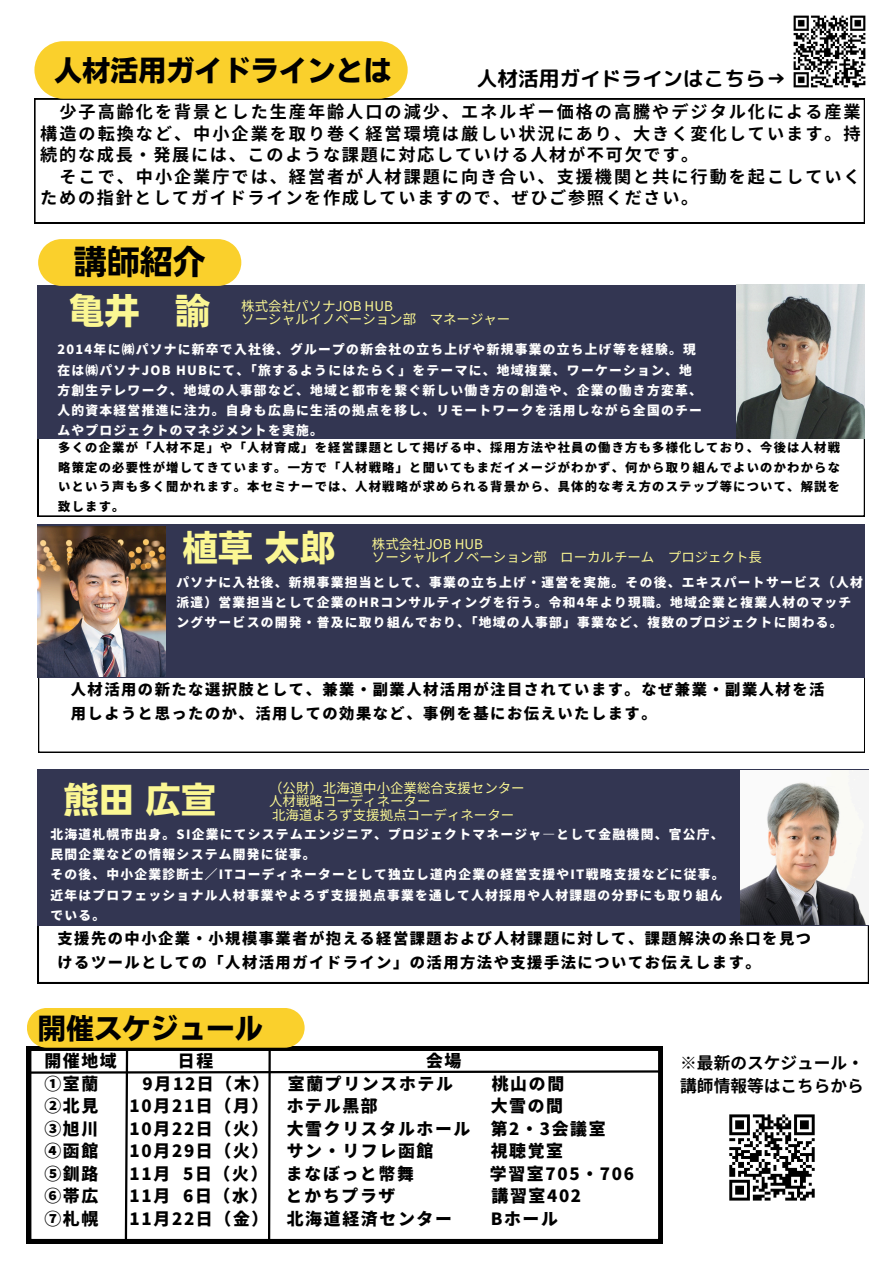
<style>
.page{position:relative;width:894px;height:1264px;background:#fff}
.page>*{position:absolute;margin:0;border:0;box-sizing:border-box;transform-origin:0 0}
.t1{font:35.4px "Nud Motoya Cedar Std W6";color:#fbf793}
.t2{font:35.25px "Nud Motoya Cedar Std W6";color:#fbf793}
.t3{font:33px "Nud Motoya Cedar Std W6";color:#000}
.t4{font:28.05px "Nud Motoya Cedar Std W6";color:#000}
.t5{font:20.7px "rounded mplus 1 p bold";color:#000}
.t6{font:700 17.1px "Noto Sans JP";letter-spacing:.115em;color:#000}
.t7{font:900 16.8px "Noto Sans JP";letter-spacing:.1em;color:#000}
.t8{font:700 16.65px/22.5px "Noto Sans JP";color:#000}
.t9{font:900 15.3px/23.7px "Noto Sans JP";letter-spacing:.1em;color:#000}
.t10{font:13.5px "Noto Sans JP";color:#fbf793}
.t11{font:900 12.75px/20.2px "Noto Sans JP";letter-spacing:.1em;color:#fff}
.t12{font:900 12.3px/19.4px "Noto Sans JP";letter-spacing:.1em;color:#000;text-align:justify}
</style>
<div class="page">
<svg style="left:34px;top:99px;width:830px;height:124px"></svg>
<img style="left:793px;top:15px;width:73px;height:73px">
<svg style="left:38px;top:925px;width:830px;height:58px"></svg>
<div style="left:38px;top:769px;width:830px;height:156px;background:#333652"></div>
<svg style="left:38px;top:678px;width:826px;height:74px"></svg>
<div style="left:38px;top:524px;width:826px;height:154px;background:#333652"></div>
<svg style="left:38px;top:438px;width:826px;height:78px"></svg>
<div style="left:38px;top:285px;width:826px;height:153px;background:#333652"></div>
<div style="left:34px;top:41px;width:373px;height:58px;background:#fad02c"></div>
<svg style="left:38px;top:239px;width:203px;height:47px;background:#f9d136"></svg>
<img style="left:729px;top:1114px;width:86px;height:87px">
<img style="left:38px;top:526px;width:128px;height:151px">
<img style="left:736px;top:285px;width:128px;height:153px">
<img style="left:740px;top:771px;width:128px;height:153px">
<svg style="left:26px;top:1008px;width:637px;height:236px"></svg>
<p class="t4" style="left:54px;top:57px;width:339px">人材活用ガイドラインとは</p>
<p class="t5" style="left:476px;top:64px;width:311px">人材活用ガイドラインはこちら→</p>
<h2 class="t6" style="left:59px;top:99px;width:802px">少子高齢化を背景とした生産年齢人口の減少、エネルギー価格の高騰やデジタル化による産業</h2>
<h2 class="t6" style="left:40px;top:120px;width:821px">構造の転換など、中小企業を取り巻く経営環境は厳しい状況にあり、大きく変化しています。持</h2>
<h2 class="t6" style="left:40px;top:141px;width:659px">続的な成長・発展には、このような課題に対応していける人材が不可欠です。</h2>
<h2 class="t6" style="left:59px;top:163px;width:802px">そこで、中小企業庁では、経営者が人材課題に向き合い、支援機関と共に行動を起こしていく</h2>
<h2 class="t6" style="left:40px;top:184px;width:659px">ための指針としてガイドラインを作成していますので、ぜひご参照ください。</h2>
<p class="t3" style="left:74px;top:245px;width:133px">講師紹介</p>
<p class="t1" style="left:69px;top:292px;width:143px">亀井 諭</p>
<p class="t10" style="left:241px;top:295px;width:153px">株式会社パソナJOB HUB</p>
<p class="t10" style="left:241px;top:309px;width:270px">ソーシャルイノベーション部 マネージャー</p>
<p class="t11" style="left:57px;top:339px;width:645px">2014年に㈱パソナに新卒で入社後、グループの新会社の立ち上げや新規事業の立ち上げ等を経験。現在は㈱パソナJOB HUBにて、「旅するようにはたらく」をテーマに、地域複業、ワーケーション、地方創生テレワーク、地域の人事部など、地域と都市を繋ぐ新しい働き方の創造や、企業の働き方変革、人的資本経営推進に注力。自身も広島に生活の拠点を移し、リモートワークを活用しながら全国のチームやプロジェクトのマネジメントを実施。</p>
<h6 class="t12" style="left:58px;top:437px;width:782px">多くの企業が「人材不足」や「人材育成」を経営課題として掲げる中、採用方法や社員の働き方も多様化しており、今後は人材戦略策定の必要性が増してきています。一方で「人材戦略」と聞いてもまだイメージがわかず、何から取り組んでよいのかわからないという声も多く聞かれます。本セミナーでは、人材戦略が求められる背景から、具体的な考え方のステップ等について、解説を致します。</h6>
<p class="t1" style="left:182px;top:530px;width:154px">植草太郎</p>
<p class="t10" style="left:372px;top:533px;width:113px">株式会社JOB HUB</p>
<p class="t10" style="left:372px;top:546px;width:390px">ソーシャルイノベーション部 ローカルチーム プロジェクト長</p>
<h5 class="t11" style="left:176px;top:571px;width:687px">パソナに入社後、新規事業担当として、事業の立ち上げ・運営を実施。その後、エキスパートサービス（人材派遣）営業担当として企業のHRコンサルティングを行う。令和4年より現職。地域企業と複業人材のマッチングサービスの開発・普及に取り組んでおり、「地域の人事部」事業など、複数のプロジェクトに関わる。</h5>
<p class="t9" style="left:71px;top:676px;width:754px">人材活用の新たな選択肢として、兼業・副業人材活用が注目されています。なぜ兼業・副業人材を活用しようと思ったのか、活用しての効果など、事例を基にお伝えいたします。</p>
<h1 class="t2" style="left:63px;top:782px;width:154px">熊田広宣</h1>
<p class="t10" style="left:269px;top:777px;width:257px">（公財）北海道中小企業総合支援センター</p>
<p class="t10" style="left:269px;top:790px;width:163px">人材戦略コーディネーター</p>
<h1 class="t10" style="left:272px;top:804px;width:243px">北海道よろず支援拠点コーディネーター</h1>
<p class="t11" style="left:50px;top:823px;width:674px">北海道札幌市出身。SI企業にてシステムエンジニア、プロジェクトマネージャ―として金融機関、官公庁、民間企業などの情報システム開発に従事。</p>
<p class="t11" style="left:50px;top:864px;width:675px">その後、中小企業診断士／ITコーディネーターとして独立し道内企業の経営支援やIT戦略支援などに従事。</p>
<p class="t11" style="left:50px;top:884px;width:673px">近年はプロフェッショナル人材事業やよろず支援拠点事業を通して人材採用や人材課題の分野にも取り組んでいる。</p>
<h6 class="t9" style="left:57px;top:925px;width:754px">支援先の中小企業・小規模事業者が抱える経営課題および人材課題に対して、課題解決の糸口を見つけるツールとしての「人材活用ガイドライン」の活用方法や支援手法についてお伝えします。</h6>
<p class="t4" style="left:38px;top:1013px;width:226px">開催スケジュール</p>
<p class="t7" style="left:44px;top:1047px;width:74px">開催地域</p>
<p class="t7" style="left:178px;top:1047px;width:37px">日程</p>
<p class="t7" style="left:426px;top:1047px;width:37px">会場</p>
<p class="t7" style="left:44px;top:1070px;width:55px">①室蘭</p>
<p class="t7" style="left:142px;top:1070px;width:312px">9月 12日（木） 室蘭プリンスホテル</p>
<p class="t7" style="left:491px;top:1070px;width:74px">桃山の間</p>
<p class="t7" style="left:44px;top:1092px;width:55px">②北見</p>
<p class="t7" style="left:130px;top:1092px;width:249px">10月 21日（月） ホテル黒部</p>
<p class="t7" style="left:490px;top:1092px;width:74px">大雪の間</p>
<p class="t7" style="left:44px;top:1115px;width:55px">③旭川</p>
<p class="t7" style="left:130px;top:1115px;width:477px">10月 22日（火） 大雪クリスタルホール 第2・3会議室</p>
<p class="t7" style="left:44px;top:1137px;width:55px">④函館</p>
<p class="t7" style="left:130px;top:1137px;width:305px">10月29日（火） サン・リフレ函館</p>
<p class="t7" style="left:490px;top:1137px;width:74px">視聴覚室</p>
<p class="t7" style="left:44px;top:1160px;width:55px">⑤釧路</p>
<p class="t7" style="left:130px;top:1160px;width:286px">11月 5日（火） まなぼっと幣舞</p>
<p class="t7" style="left:489px;top:1160px;width:146px">学習室705・706</p>
<p class="t7" style="left:44px;top:1182px;width:55px">⑥帯広</p>
<p class="t7" style="left:130px;top:1182px;width:267px">11月 6日（水） とかちプラザ</p>
<p class="t7" style="left:491px;top:1182px;width:91px">講習室402</p>
<p class="t7" style="left:44px;top:1205px;width:55px">⑦札幌</p>
<p class="t7" style="left:130px;top:1205px;width:324px">11月 22日（金） 北海道経済センター</p>
<p class="t7" style="left:490px;top:1205px;width:69px">Bホール</p>
<h1 class="t8" style="left:680px;top:1050px;width:185px">※最新のスケジュール・講師情報等はこちらから</h1>
</div>
